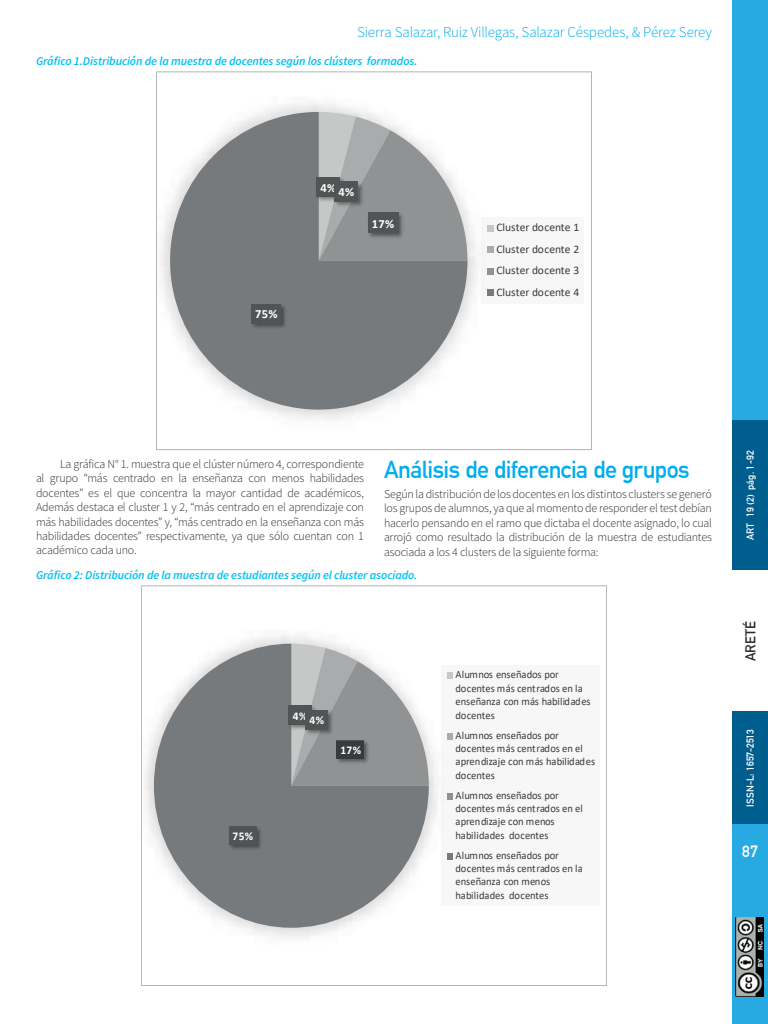
<style>
.page{position:relative;width:768px;height:1024px;background:#fff}
.page>*{position:absolute;margin:0;border:0;box-sizing:border-box;transform-origin:0 0}
.t1{font:700 24px "DIN Alternate";letter-spacing:-.025em;color:#00aeef}
.t2{font:700 16px "DIN Alternate";color:#fff}
.t3{font:300 15px "Source Sans Pro";letter-spacing:-.01em;color:#00aeef}
.t4{font:700 14px "DIN Alternate";letter-spacing:.01em;color:#2a2a2a}
.t5{font:700 12.5px "Calibri";color:#fff}
.t6{font:300 12px/14.4px "Source Sans Pro";letter-spacing:-.015em;color:#2a2a2a;text-align:justify}
.t7{font:italic 600 12px "Source Sans Pro";letter-spacing:-.01em;color:#00c0f3}
.t8{font:700 11.8px "Calibri";color:#fff}
.t9{font:11.5px/21.6px "Calibri";color:#383b3d;text-align:justify}
.t10{font:10.9px/13.3px "Calibri";color:#383b3d}
.t11{font:700 10px "DIN Alternate";letter-spacing:.005em;color:#fff}
</style>
<div class="page">
<img style="left:160px;top:103px;width:322px;height:317px">
<svg style="left:170px;top:112px;width:297px;height:298px;fill:#767a7c"></svg>
<img style="left:313px;top:173px;width:36px;height:33px">
<div style="left:316px;top:177px;width:23px;height:19px;background:#515455"></div>
<img style="left:331px;top:178px;width:36px;height:33px">
<div style="left:335px;top:182px;width:23px;height:19px;background:#515455"></div>
<img style="left:364px;top:209px;width:44px;height:34px">
<div style="left:368px;top:213px;width:30px;height:20px;background:#515455"></div>
<img style="left:247px;top:300px;width:43px;height:33px">
<div style="left:251px;top:304px;width:30px;height:19px;background:#515455"></div>
<div style="left:482px;top:218px;width:102px;height:86px;background:#f7f7f7"></div>
<div style="left:487px;top:225px;width:7px;height:7px;background:#c6c8c8"></div>
<div style="left:487px;top:246px;width:7px;height:7px;background:#a9acac"></div>
<div style="left:487px;top:268px;width:7px;height:7px;background:#909293"></div>
<div style="left:487px;top:290px;width:7px;height:6px;background:#767a7c"></div>
<svg style="left:154px;top:644px;width:275px;height:284px;fill:#767a7c"></svg>
<img style="left:285px;top:702px;width:35px;height:32px">
<div style="left:289px;top:706px;width:22px;height:19px;background:#515455"></div>
<img style="left:302px;top:706px;width:35px;height:32px">
<div style="left:306px;top:710px;width:22px;height:19px;background:#515455"></div>
<img style="left:333px;top:737px;width:40px;height:30px">
<div style="left:337px;top:740px;width:27px;height:18px;background:#383b3d"></div>
<img style="left:226px;top:823px;width:39px;height:31px">
<div style="left:229px;top:827px;width:27px;height:18px;background:#515455"></div>
<div style="left:441px;top:666px;width:159px;height:240px;background:#f7f7f7"></div>
<svg style="left:448px;top:673px;width:5px;height:6px"></svg>
<svg style="left:448px;top:733px;width:5px;height:6px"></svg>
<svg style="left:448px;top:793px;width:5px;height:6px"></svg>
<svg style="left:448px;top:853px;width:5px;height:6px"></svg>
<div style="left:732px;top:0;width:36px;height:570px;background:#27aae1"></div>
<div style="left:732px;top:712px;width:36px;height:312px;background:#27aae1"></div>
<img style="left:736px;top:917px;width:27px;height:80px">
<div style="left:732px;top:712px;width:36px;height:112px;background:#005e8f"></div>
<div style="left:732px;top:420px;width:36px;height:150px;background:#005e8f"></div>
<p class="t3" style="left:357px;top:23px;width:356px">Sierra Salazar, Ruiz Villegas, Salazar Céspedes, &amp; Pérez Serey</p>
<p class="t7" style="left:36px;top:53px;width:383px">Gráfico 1.Distribución de la muestra de docentes según los clústers formados.</p>
<p class="t5" style="left:255px;top:305px;width:24px">75%</p>
<p class="t5" style="left:320px;top:181px;width:35px">4% 4%</p>
<p class="t5" style="left:372px;top:215px;width:24px">17%</p>
<p class="t9" style="left:497px;top:216px;width:84px">Cluster docente 1<br>Cluster docente 2<br>Cluster docente 3<br>Cluster docente 4</p>
<p class="t6" style="left:36px;top:457px;width:330px;text-indent:24px">La gráfica N° 1. muestra que el clúster número 4, correspondiente al grupo “más centrado en la enseñanza con menos habilidades docentes” es el que concentra la mayor cantidad de académicos, Además destaca el cluster 1 y 2, “más centrado en el aprendizaje con más habilidades docentes” y, “más centrado en la enseñanza con más habilidades docentes” respectivamente, ya que sólo cuentan con 1 académico cada uno.</p>
<h1 class="t1" style="left:384px;top:451px;width:307px">Análisis de diferencia de grupos</h1>
<p class="t6" style="left:384px;top:487px;width:330px">Según la distribución de los docentes en los distintos clusters se generó los grupos de alumnos, ya que al momento de responder el test debían hacerlo pensando en el ramo que dictaba el docente asignado, lo cual arrojó como resultado la distribución de la muestra de estudiantes asociada a los 4 clusters de la siguiente forma:</p>
<p class="t7" style="left:36px;top:567px;width:383px">Gráfico 2: Distribución de la muestra de estudiantes según el cluster asociado.</p>
<p class="t8" style="left:233px;top:828px;width:22px">75%</p>
<p class="t8" style="left:293px;top:710px;width:33px">4% 4%</p>
<p class="t8" style="left:340px;top:742px;width:22px">17%</p>
<p class="t10" style="left:455px;top:668px;width:137px">Alumnos enseñados por docentes más centrados en la enseñanza con más habilidades docentes</p>
<p class="t10" style="left:455px;top:728px;width:141px">Alumnos enseñados por docentes más centrados en el aprendizaje con más habilidades docentes</p>
<p class="t10" style="left:455px;top:788px;width:129px">Alumnos enseñados por docentes más centrados en el aprendizaje con menos habilidades docentes</p>
<p class="t10" style="left:455px;top:848px;width:129px">Alumnos enseñados por docentes más centrados en la enseñanza con menos habilidades docentes</p>
<p class="t11" style="left:743px;top:540px;width:92px;rotate:-90deg">ART 19 (2) pág. 1-92</p>
<p class="t4" style="left:740px;top:661px;width:42px;rotate:-90deg">ARETÉ</p>
<p class="t11" style="left:743px;top:807px;width:79px;rotate:-90deg">ISSN-L: 1657-2513</p>
<h2 class="t2" style="left:742px;top:839px;width:17px">87</h2>
</div>
